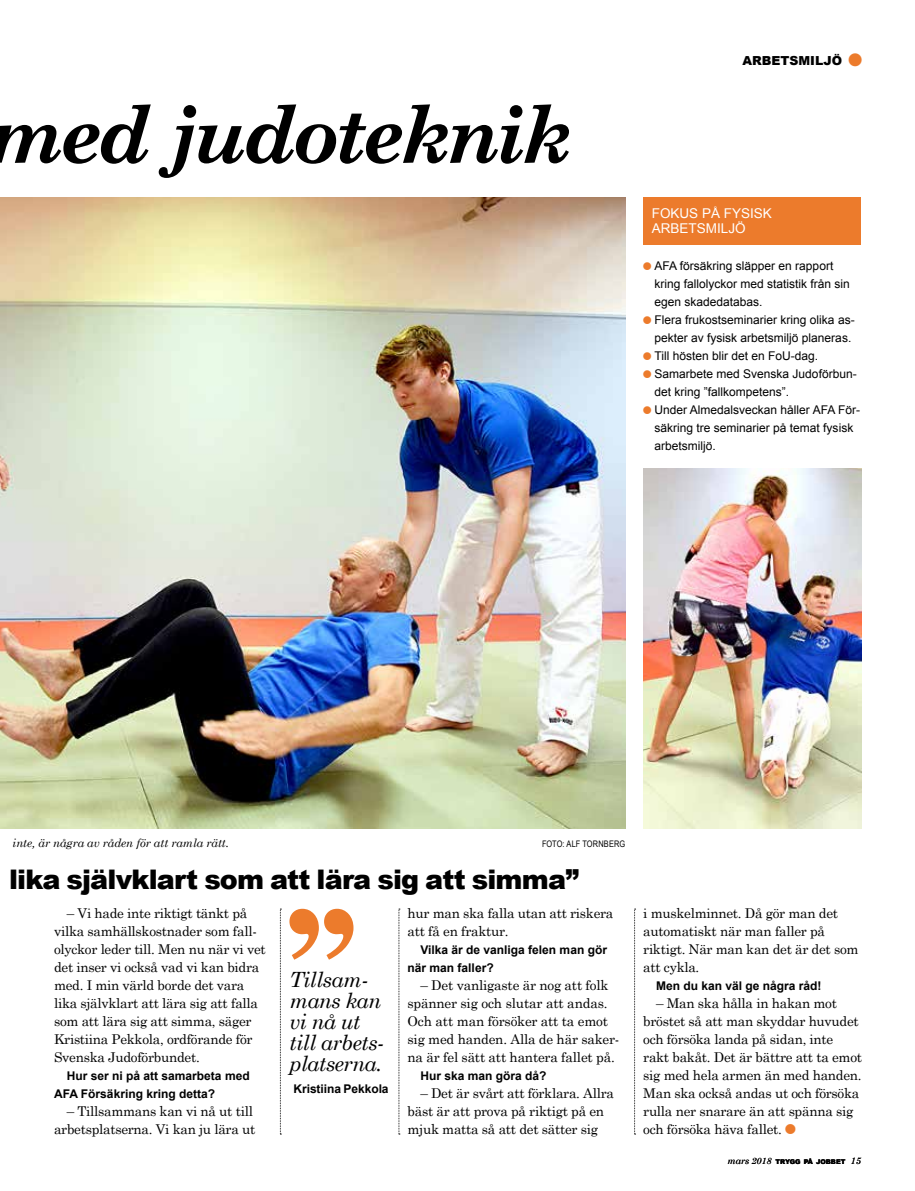
<style>
.page{position:relative;width:915px;height:1191px;background:#fff}
.page>*{position:absolute;margin:0;border:0;box-sizing:border-box;transform-origin:0 0}
.t1{font:italic 700 79.5px "Century Schoolbook";letter-spacing:-.06em;color:#000}
.t2{font:900 27px "Arial";letter-spacing:-.03em;color:#000}
.t3{font:italic 21px/21px "Century Schoolbook";letter-spacing:-.025em;color:#000}
.t4{font:13.5px/18px "Century Schoolbook";letter-spacing:-.02em;color:#000}
.t5{font:13.5px/15px "Arial";color:#fff}
.t6{font:900 12.45px "Arial";color:#000}
.t7{font:12px "Arial";color:#000}
.t8{font:700 12px/18px "Arial";color:#000}
.t9{font:italic 11.55px "Century Schoolbook";letter-spacing:-.01em;color:#000}
.t10{font:9px "Arial Narrow";letter-spacing:.01em;color:#000}
.t11{font:900 6.45px "Arial";color:#000}
.s1{color:#ec7b2c}
.s2{font-family:"Monotype Sorts";font-size:10.5px;color:#ec7b2c}
.s3{font-family:"Monotype Sorts";color:#ec7b2c}
.s4{font-family:"Century Schoolbook";font-weight:400;font-style:italic;font-size:9.3px}
.s5{font-family:"Century Schoolbook";font-weight:400;font-style:italic;font-size:9px}
</style>
<div class="page">
<svg style="left:634px;top:908px;width:1px;height:226px"></svg>
<svg style="left:398px;top:908px;width:2px;height:226px"></svg>
<svg style="left:280px;top:908px;width:1px;height:226px"></svg>
<div style="left:643px;top:197px;width:217px;height:48px;background:#ec7b2c"></div>
<img style="left:0;top:197px;width:625px;height:631px">
<img style="left:643px;top:468px;width:217px;height:360px">
<svg style="left:289px;top:908px;width:64px;height:51px"></svg>
<h1 class="t1" style="left:-11px;top:84px;width:585px">med judoteknik</h1>
<p class="t6" style="left:742px;top:51px;width:121px">ARBETSMILJÖ <span class="s1">●</span></p>
<p class="t5" style="left:651px;top:206px;width:122px">FOKUS PÅ FYSISK<br>ARBETSMILJÖ</p>
<p class="t7" style="left:643px;top:258px;width:191px"><span class="s2">l</span> AFA försäkring släpper en rapport</p>
<p class="t7" style="left:654px;top:276px;width:197px">kring fallolyckor med statistik från sin</p>
<p class="t7" style="left:654px;top:294px;width:110px">egen skadedatabas.</p>
<p class="t7" style="left:643px;top:312px;width:213px"><span class="s2">l</span> Flera frukostseminarier kring olika as-</p>
<p class="t7" style="left:654px;top:330px;width:198px">pekter av fysisk arbetsmiljö planeras.</p>
<p class="t7" style="left:643px;top:348px;width:176px"><span class="s2">l</span> Till hösten blir det en FoU-dag.</p>
<p class="t7" style="left:643px;top:366px;width:215px"><span class="s2">l</span> Samarbete med Svenska Judoförbun-</p>
<p class="t7" style="left:654px;top:384px;width:136px">det kring ”fallkompetens”.</p>
<p class="t7" style="left:643px;top:402px;width:218px"><span class="s2">l</span> Under Almedalsveckan håller AFA För-</p>
<p class="t7" style="left:654px;top:420px;width:200px">säkring tre seminarier på temat fysisk</p>
<p class="t7" style="left:654px;top:438px;width:63px">arbetsmiljö.</p>
<p class="t9" style="left:13px;top:835px;width:218px">inte, är några av råden för att ramla rätt.</p>
<p class="t10" style="left:542px;top:837px;width:85px">FOTO: ALF TORNBERG</p>
<h2 class="t2" style="left:9px;top:860px;width:571px">lika självklart som att lära sig att simma”</h2>
<p class="t4" style="left:407px;top:904px;width:207px">hur man ska falla utan att riskera att få en fraktur.</p>
<p class="t8" style="left:407px;top:941px;width:201px;text-indent:13px">Vilka är de vanliga felen man gör när man faller?</p>
<p class="t4" style="left:407px;top:976px;width:213px;text-indent:13px">– Det vanligaste är nog att folk spänner sig och slutar att andas.<br>Och att man försöker att ta emot sig med handen. Alla de här saker&shy;na är fel sätt att hantera fallet på.</p>
<p class="t8" style="left:420px;top:1067px;width:128px">Hur ska man göra då?</p>
<p class="t4" style="left:407px;top:1084px;width:208px;text-indent:13px">– Det är svårt att förklara. Allra bäst är att prova på riktigt på en mjuk matta så att det sätter sig</p>
<p class="t4" style="left:54px;top:904px;width:213px;text-indent:13px">– Vi hade inte riktigt tänkt på vilka samhällskostnader som fall&shy;olyckor leder till. Men nu när vi vet det inser vi också vad vi kan bidra med. I min värld borde det vara lika självklart att lära sig att falla som att lära sig att simma, säger<br>Kristiina Pekkola, ordförande för<br>Svenska Judoförbundet.</p>
<p class="t8" style="left:54px;top:1067px;width:197px;text-indent:13px">Hur ser ni på att samarbeta med<br>AFA Försäkring kring detta?</p>
<p class="t4" style="left:54px;top:1102px;width:203px;text-align:right">– Tillsammans kan vi nå ut till arbetsplatserna. Vi kan ju lära ut</p>
<h3 class="t3" style="left:289px;top:968px;width:96px">Tillsam&shy;mans kan vi nå ut till arbets&shy;platserna.</h3>
<p class="t8" style="left:293px;top:1080px;width:97px">Kristiina Pekkola</p>
<p class="t4" style="left:643px;top:904px;width:217px">i muskelminnet. Då gör man det automatiskt när man faller på riktigt. När man kan det är det som att cykla.</p>
<p class="t8" style="left:655px;top:977px;width:167px">Men du kan väl ge några råd!</p>
<p class="t4" style="left:643px;top:994px;width:220px;text-indent:13px">– Man ska hålla in hakan mot bröstet så att man skyddar huvudet och försöka landa på sidan, inte rakt bakåt. Det är bättre att ta emot sig med hela armen än med handen.<br>Man ska också andas ut och försöka rulla ner snarare än att spänna sig och försöka häva fallet. <span class="s3">l</span></p>
<p class="t11" style="left:727px;top:1157px;width:135px"><span class="s4">mars</span> <span class="s5">2018</span> TRYGG PÅ JOBBET <span class="s4">15</span></p>
</div>
